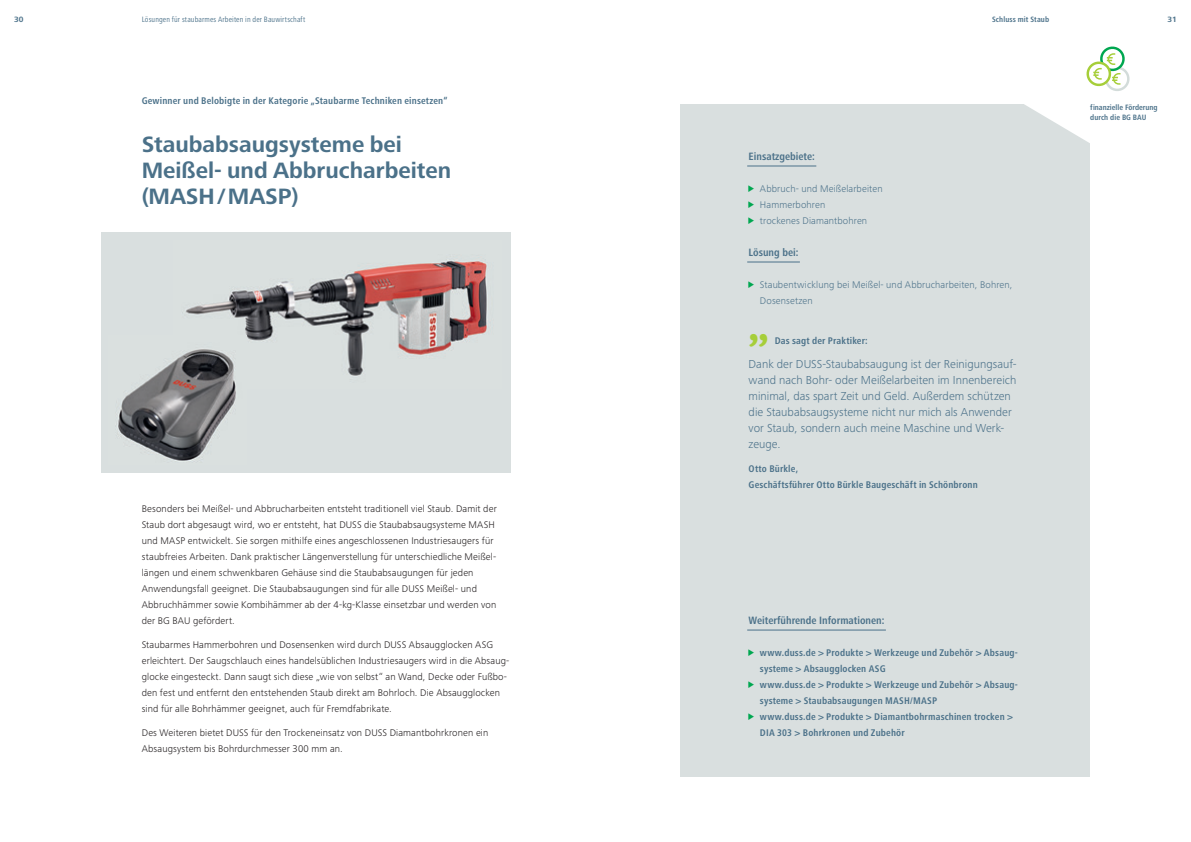
<style>
.page{position:relative;width:1191px;height:842px;background:#fff}
.page>*{position:absolute;margin:0;border:0;box-sizing:border-box;transform-origin:0 0}
.t1{font:700 48.7px "Bundes Serif";color:#a6ce39}
.t2{font:700 23px/26px "Frutiger Next Pro";color:#4b7189}
.t3{font:300 12px/16px "Frutiger Next Pro";letter-spacing:.005em;color:#4b7189}
.t4{font:700 condensed 11px "Frutiger Next Pro";color:#4b7189}
.t5{font:300 10px/16px "Frutiger Next Pro";letter-spacing:.015em;color:#231f20}
.t6{font:700 condensed 10px/16px "Frutiger Next Pro";letter-spacing:.015em;color:#4b7189}
.t7{font:300 10px/16px "Frutiger Next Pro";letter-spacing:.015em;color:#4b7189}
.t8{font:700 condensed 8px/10px "Frutiger Next Pro";color:#4b7189}
.t9{font:condensed 8px "Frutiger Next Pro";letter-spacing:.015em;color:#4b7189}
.t10{font:700 8px "Frutiger Next Pro";color:#4b7189}
.s1{font-family:"INQA Triangel";font-weight:400;font-size:8.3px;color:#00a750}
.s2{font-family:"INQA Triangel";font-weight:400;font-stretch:normal;font-size:8.3px;color:#00a750}
</style>
<div class="page">
<div style="left:101px;top:232px;width:409px;height:240px;background:#d9dfdf"></div>
<img style="left:186px;top:260px;width:302px;height:116px">
<img style="left:117px;top:335px;width:129px;height:127px">
<div style="left:680px;top:104px;width:410px;height:672px;background:#d9dfdf"></div>
<hr style="left:747px;top:166px;width:69px;height:1px;background:#4b7189">
<hr style="left:747px;top:262px;width:53px;height:1px;background:#4b7189">
<hr style="left:747px;top:630px;width:139px;height:1px;background:#4b7189">
<svg style="left:1024px;top:46px;width:106px;height:97px"></svg>
<p class="t10" style="left:14px;top:15px;width:11px">30</p>
<p class="t9" style="left:142px;top:15px;width:165px">Lösungen für staubarmes Arbeiten in der Bauwirtschaft</p>
<p class="t8" style="left:992px;top:14px;width:59px">Schluss mit Staub</p>
<p class="t10" style="left:1167px;top:15px;width:11px">31</p>
<p class="t6" style="left:142px;top:93px;width:307px">Gewinner und Belobigte in der Kategorie „Staubarme Techniken einsetzen“</p>
<h2 class="t2" style="left:142px;top:131px;width:311px">Staubabsaugsysteme bei<br>Meißel- und Abbrucharbeiten (MASH/MASP)</h2>
<p class="t5" style="left:142px;top:501px;width:356px">Besonders bei Meißel- und Abbrucharbeiten entsteht traditionell viel Staub. Damit der Staub dort abgesaugt wird, wo er entsteht, hat DUSS die Staubabsaugsysteme MASH und MASP entwickelt. Sie sorgen mithilfe eines angeschlossenen Industriesaugers für staubfreies Arbeiten. Dank praktischer Längenverstellung für unterschiedliche Meißel&shy;längen und einem schwenkbaren Gehäuse sind die Staubabsaugungen für jeden Anwendungsfall geeignet. Die Staubabsaugungen sind für alle DUSS Meißel- und Abbruchhämmer sowie Kombihämmer ab der 4-kg-Klasse einsetzbar und werden von der BG BAU gefördert.</p>
<p class="t5" style="left:142px;top:637px;width:369px">Staubarmes Hammerbohren und Dosensenken wird durch DUSS Absaugglocken ASG erleichtert. Der Saugschlauch eines handelsüblichen Industriesaugers wird in die Absaug&shy;glocke eingesteckt. Dann saugt sich diese „wie von selbst“ an Wand, Decke oder Fußbo&shy;den fest und entfernt den entstehenden Staub direkt am Bohrloch. Die Absaugglocken sind für alle Bohrhämmer geeignet, auch für Fremdfabrikate.</p>
<p class="t5" style="left:142px;top:725px;width:348px">Des Weiteren bietet DUSS für den Trockeneinsatz von DUSS Diamantbohrkronen ein<br>Absaugsystem bis Bohrdurchmesser 300 mm an.</p>
<p class="t4" style="left:748px;top:150px;width:68px">Einsatzgebiete:</p>
<p class="t7" style="left:748px;top:181px;width:135px"><span class="s1">&gt;</span> Abbruch- und Meißelarbeiten <span class="s1">&gt;</span> Hammerbohren<br><span class="s1">&gt;</span> trockenes Diamantbohren</p>
<p class="t4" style="left:748px;top:246px;width:51px">Lösung bei:</p>
<p class="t7" style="left:760px;top:277px;width:254px;text-indent:-11px"><span class="s1">&gt;</span> Staubentwicklung bei Meißel- und Abbrucharbeiten, Bohren,<br>Dosensetzen</p>
<h1 class="t1" style="left:748px;top:294px;width:22px">„</h1>
<p class="t6" style="left:774px;top:333px;width:94px">Das sagt der Praktiker:</p>
<p class="t3" style="left:748px;top:356px;width:269px">Dank der DUSS-Staubabsaugung ist der Reinigungsauf&shy;wand nach Bohr- oder Meißelarbeiten im Innenbereich minimal, das spart Zeit und Geld. Außerdem schützen die Staubabsaugsysteme nicht nur mich als Anwender vor Staub, sondern auch meine Maschine und Werk&shy;zeuge.</p>
<p class="t6" style="left:748px;top:461px;width:231px">Otto Bürkle,<br>Geschäftsführer Otto Bürkle Baugeschäft in Schönbronn</p>
<p class="t4" style="left:748px;top:614px;width:137px">Weiterführende Informationen:</p>
<p class="t6" style="left:748px;top:645px;width:271px"><span class="s2">&gt;</span> www.duss.de &gt; Produkte &gt; Werkzeuge und Zubehör &gt; Absaug-</p>
<p class="t6" style="left:760px;top:661px;width:127px">systeme &gt; Absaugglocken ASG</p>
<p class="t6" style="left:748px;top:677px;width:271px"><span class="s2">&gt;</span> www.duss.de &gt; Produkte &gt; Werkzeuge und Zubehör &gt; Absaug-</p>
<p class="t6" style="left:760px;top:693px;width:179px">systeme &gt; Staubabsaugungen MASH/MASP</p>
<p class="t6" style="left:748px;top:709px;width:266px"><span class="s2">&gt;</span> www.duss.de &gt; Produkte &gt; Diamantbohrmaschinen trocken &gt;</p>
<p class="t6" style="left:760px;top:725px;width:146px">DIA 303 &gt; Bohrkronen und Zubehör</p>
<p class="t8" style="left:1090px;top:102px;width:69px">finanzielle Förderung durch die BG BAU</p>
</div>
